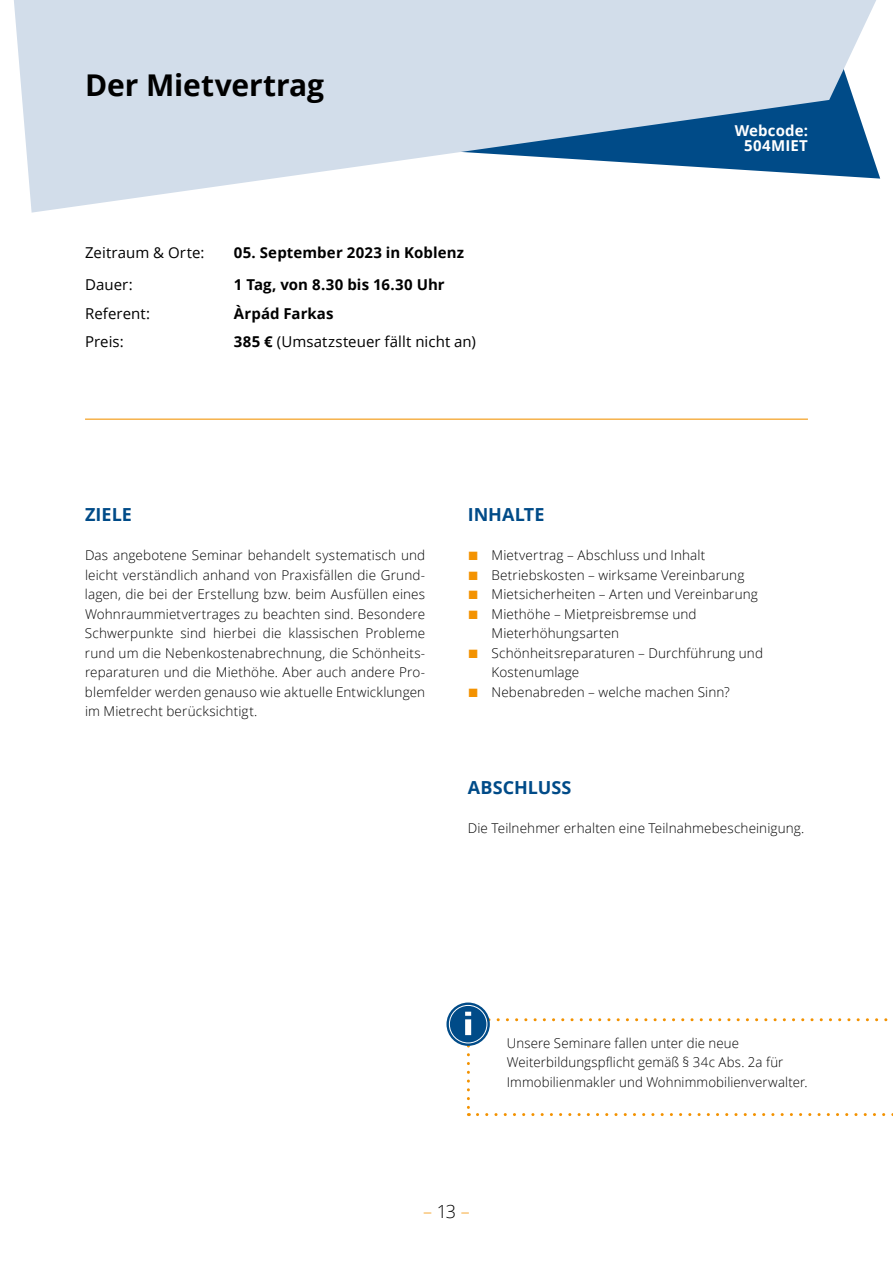
<style>
.page{position:relative;width:893px;height:1263px;background:#fff}
.page>*{position:absolute;margin:0;border:0;box-sizing:border-box;transform-origin:0 0}
.t1{font:700 30px "Open Sans";letter-spacing:-.005em;color:#000}
.t2{font:700 18px "Open Sans";letter-spacing:.005em;color:#004b88}
.t3{font:300 18px "Open Sans";color:#f39200}
.t4{font:15px "Open Sans";letter-spacing:.005em;color:#000}
.t5{font:700 15px "Open Sans";letter-spacing:.005em;color:#000}
.t6{font:700 15px/15px "Open Sans";letter-spacing:.01em;color:#fff;text-align:right}
.t7{font:300 13.5px/19.5px "Open Sans";letter-spacing:.01em;color:#000}
.s1{font-weight:700}
.s2{font-family:"Arial";font-weight:400;font-size:18px;color:#f39200}
.s3{color:#000}
</style>
<div class="page">
<svg style="left:14px;top:0;width:867px;height:213px;fill:#d2ddea"></svg>
<svg style="left:446px;top:1002px;width:44px;height:44px"></svg>
<div style="left:449px;top:1005px;width:38px;height:38px;border:1px solid #fff;border-radius:50%"></div>
<svg style="left:465px;top:1012px;width:428px;height:104px"></svg>
<hr style="left:85px;top:419px;width:723px;height:1px;background:#f39200">
<h1 class="t1" style="left:85px;top:64px;width:241px">Der Mietvertrag</h1>
<p class="t4" style="left:85px;top:242px;width:121px">Zeitraum &amp; Orte:</p>
<p class="t5" style="left:234px;top:242px;width:232px">05. September 2023 in Koblenz</p>
<p class="t4" style="left:85px;top:274px;width:49px">Dauer:</p>
<p class="t5" style="left:234px;top:274px;width:212px">1 Tag, von 8.30 bis 16.30 Uhr</p>
<p class="t4" style="left:85px;top:303px;width:67px">Referent:</p>
<p class="t5" style="left:234px;top:302px;width:101px">Àrpád Farkas</p>
<p class="t4" style="left:85px;top:331px;width:40px">Preis:</p>
<p class="t4" style="left:234px;top:331px;width:243px"><span class="s1">385 €</span> (Umsatzsteuer fällt nicht an)</p>
<p class="t6" style="left:735px;top:123px;width:75px">Webcode:<br>504MIET</p>
<h2 class="t2" style="left:85px;top:502px;width:48px">ZIELE</h2>
<p class="t7" style="left:85px;top:545px;width:342px;text-align:justify">Das angebotene Seminar behandelt systematisch und leicht verständlich anhand von Praxisfällen die Grund&shy;lagen, die bei der Erstellung bzw. beim Ausfüllen eines Wohnraummietvertrages zu beachten sind. Besondere Schwerpunkte sind hierbei die klassischen Probleme rund um die Nebenkostenabrechnung, die Schönheits&shy;reparaturen und die Miethöhe. Aber auch andere Pro&shy;blemfelder werden genauso wie aktuelle Entwicklungen im Mietrecht berücksichtigt.</p>
<h2 class="t2" style="left:468px;top:502px;width:78px">INHALTE</h2>
<p class="t7" style="left:468px;top:545px;width:239px"><span class="s2">■</span> Mietvertrag – Abschluss und Inhalt</p>
<p class="t7" style="left:468px;top:564px;width:278px"><span class="s2">■</span> Betriebskosten – wirksame Vereinbarung</p>
<p class="t7" style="left:468px;top:584px;width:292px"><span class="s2">■</span> Mietsicherheiten – Arten und Vereinbarung</p>
<p class="t7" style="left:492px;top:603px;width:207px;text-indent:-24px"><span class="s2">■</span> Miethöhe – Mietpreisbremse und<br>Mieterhöhungsarten</p>
<p class="t7" style="left:492px;top:642px;width:273px;text-indent:-24px"><span class="s2">■</span> Schönheitsreparaturen – Durchführung und<br>Kostenumlage</p>
<p class="t7" style="left:468px;top:681px;width:263px"><span class="s2">■</span> Nebenabreden – welche machen Sinn?</p>
<h2 class="t2" style="left:468px;top:775px;width:105px">ABSCHLUSS</h2>
<p class="t7" style="left:468px;top:818px;width:338px">Die Teilnehmer erhalten eine Teilnahmebescheinigung.</p>
<p class="t7" style="left:507px;top:1032px;width:302px">Unsere Seminare fallen unter die neue<br>Weiter-bildungspflicht gemäß § 34c Abs. 2a für<br>Immobilien-makler und Wohnimmobilienverwalter.</p>
<h2 class="t3" style="left:423px;top:1199px;width:48px">–<span class="s3">13</span>–</h2>
</div>
